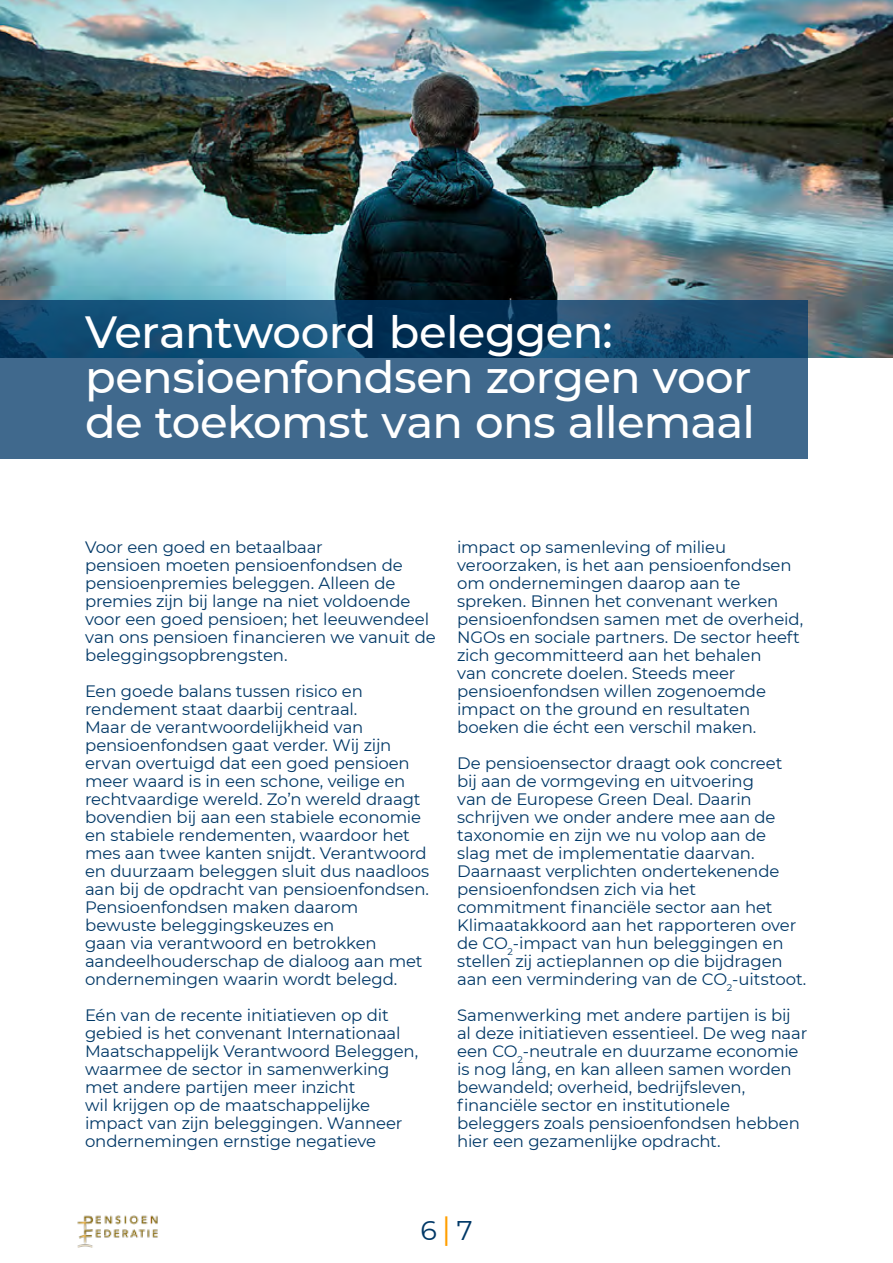
<style>
.page{position:relative;width:893px;height:1263px;background:#fff}
.page>*{position:absolute;margin:0;border:0;box-sizing:border-box;transform-origin:0 0}
.t1{font:500 45px/45px "Montserrat";letter-spacing:-.015em;color:#fff}
.t2{font:27px "Montserrat";color:#003867}
.t3{font:16.5px/18px "Montserrat";letter-spacing:-.01em;color:#003867}
.s1{font-size:31.5px;color:#ff9f00}
</style>
<div class="page">
<img style="left:77px;top:1215px;width:81px;height:33px">
<img style="left:0;top:0;width:893px;height:357px">
<svg style="left:0;top:300px;width:808px;height:158px;background:#2e5b80"></svg>
<p class="t1" style="left:85px;top:307px;width:671px">Verantwoord beleggen: pensioenfondsen zorgen voor de toekomst van ons allemaal</p>
<p class="t3" style="left:85px;top:538px;width:352px">Voor een goed en betaalbaar<br>pensioen moeten pensioenfondsen de pensioenpremies beleggen. Alleen de premies zijn bij lange na niet voldoende voor een goed pensioen; het leeuwendeel van ons pensioen financieren we vanuit de beleggingsopbrengsten.</p>
<p class="t3" style="left:85px;top:682px;width:346px">Een goede balans tussen risico en rendement staat daarbij centraal.<br>Maar de verantwoordelijkheid van pensioenfondsen gaat verder. Wij zijn ervan overtuigd dat een goed pensioen meer waard is in een schone, veilige en rechtvaardige wereld. Zo’n wereld draagt bovendien bij aan een stabiele economie en stabiele rendementen, waardoor het mes aan twee kanten snijdt. Verantwoord en duurzaam beleggen sluit dus naadloos aan bij de opdracht van pensioenfondsen.<br>Pensioenfondsen maken daarom bewuste beleggingskeuzes en<br>gaan via verantwoord en betrokken aandeelhouderschap de dialoog aan met ondernemingen waarin wordt belegd.</p>
<p class="t3" style="left:85px;top:1006px;width:335px">Eén van de recente initiatieven op dit gebied is het convenant Internationaal Maatschappelijk Verantwoord Beleggen, waarmee de sector in samenwerking met andere partijen meer inzicht<br>wil krijgen op de maatschappelijke impact van zijn beleggingen. Wanneer ondernemingen ernstige negatieve</p>
<p class="t3" style="left:457px;top:538px;width:348px">impact op samenleving of milieu veroorzaken, is het aan pensioenfondsen om ondernemingen daarop aan te spreken. Binnen het convenant werken pensioenfondsen samen met de overheid, NGOs en sociale partners. De sector heeft zich gecommitteerd aan het behalen<br>van concrete doelen. Steeds meer pensioenfondsen willen zogenoemde impact on the ground en resultaten boeken die écht een verschil maken.</p>
<p class="t3" style="left:457px;top:754px;width:351px">De pensioensector draagt ook concreet<br>bij aan de vormgeving en uitvoering<br>van de Europese Green Deal. Daarin schrijven we onder andere mee aan de taxonomie en zijn we nu volop aan de<br>slag met de implementatie daarvan.<br>Daarnaast verplichten ondertekenende pensioenfondsen zich via het commitment financiële sector aan het Klimaatakkoord aan het rapporteren over de CO<sub>2</sub>-impact van hun beleggingen en stellen zij actieplannen op die bijdragen aan een vermindering van de CO<sub>2</sub>-uitstoot.</p>
<p class="t3" style="left:457px;top:1006px;width:352px">Samenwerking met andere partijen is bij al deze initiatieven essentieel. De weg naar een CO<sub>2</sub>-neutrale en duurzame economie is nog lang, en kan alleen samen worden bewandeld; overheid, bedrijfsleven, financiële sector en institutionele beleggers zoals pensioenfondsen hebben hier een gezamenlijke opdracht.</p>
<h2 class="t2" style="left:420px;top:1212px;width:54px">6<span class="s1">|</span>7</h2>
</div>
